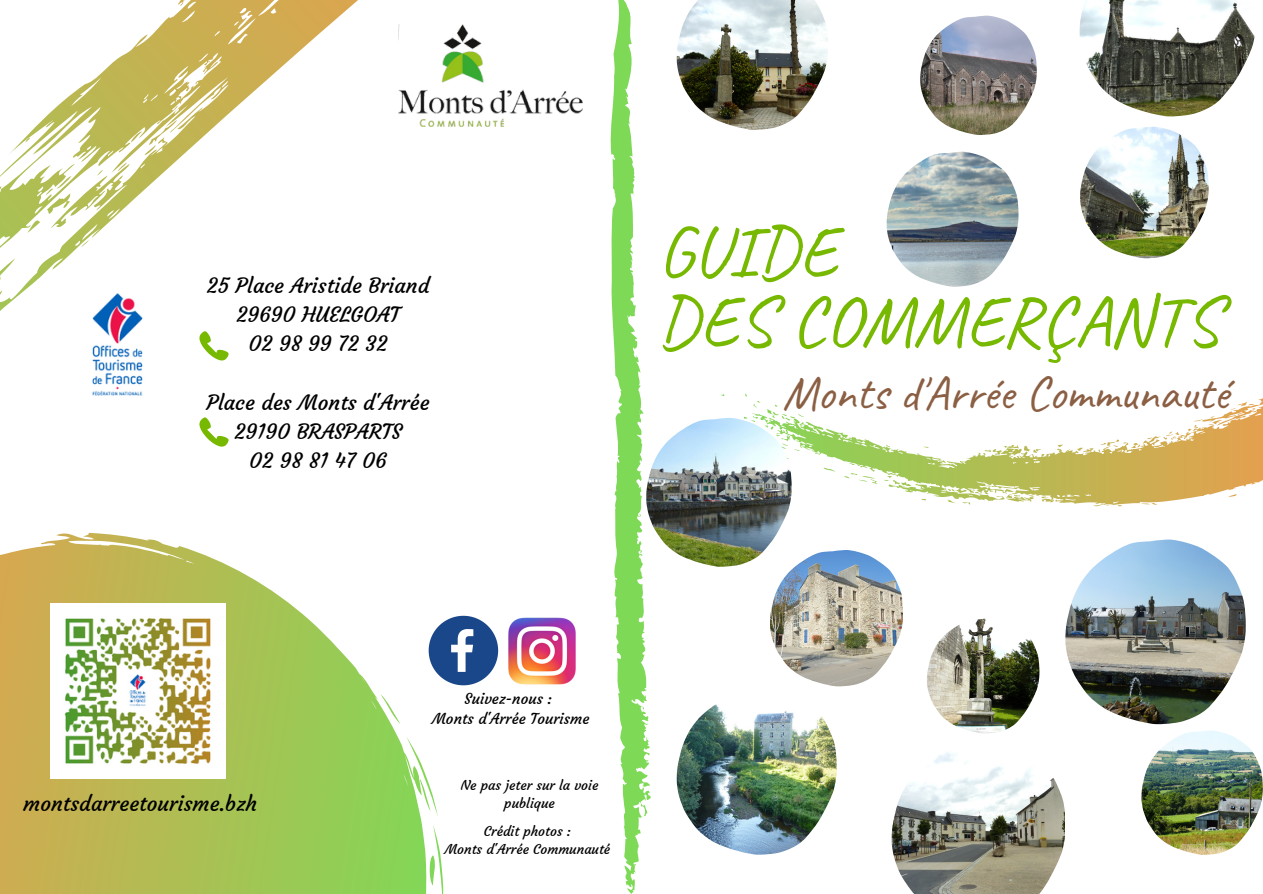
<style>
.page{position:relative;width:1263px;height:894px;background:#fff}
.page>*{position:absolute;margin:0;border:0;box-sizing:border-box;transform-origin:0 0}
.t1{font:72px/69.8px "Caveat";color:#77b800}
.t2{font:48px "Caveat";color:#8b5f43}
.t3{font:21px/29.2px "Courgette";color:#000;text-align:center}
.t4{font:15px/20.2px "Courgette";color:#000;text-align:center}
.t5{font:13.5px/18px "Courgette";color:#000;text-align:center}
</style>
<div class="page">
<img style="left:677px;top:0;width:151px;height:130px">
<img style="left:1080px;top:0;width:175px;height:116px">
<img style="left:887px;top:152px;width:131px;height:134px">
<svg style="left:721px;top:393px;width:542px;height:113px"></svg>
<img style="left:1065px;top:539px;width:180px;height:184px">
<img style="left:1141px;top:730px;width:121px;height:124px">
<img style="left:920px;top:16px;width:116px;height:119px">
<img style="left:892px;top:752px;width:173px;height:141px">
<img style="left:770px;top:550px;width:133px;height:136px">
<img style="left:927px;top:618px;width:112px;height:115px">
<img style="left:651px;top:418px;width:140px;height:148px">
<img style="left:1080px;top:127px;width:128px;height:131px">
<svg style="left:610px;top:54px;width:41px;height:839px"></svg>
<img style="left:677px;top:704px;width:159px;height:150px">
<svg style="left:0;top:532px;width:443px;height:361px"></svg>
<svg style="left:0;top:0;width:504px;height:447px"></svg>
<svg style="left:199px;top:417px;width:30px;height:29px"></svg>
<svg style="left:199px;top:331px;width:30px;height:29px"></svg>
<svg style="left:429px;top:615px;width:69px;height:70px"></svg>
<img style="left:398px;top:24px;width:185px;height:102px">
<img style="left:50px;top:603px;width:175px;height:175px">
<img style="left:508px;top:617px;width:68px;height:68px">
<p class="t3" style="left:207px;top:270px;width:224px">25 Place Aristide Briand<br>29690 HUELGOAT<br>02 98 99 72 32</p>
<p class="t3" style="left:206px;top:387px;width:225px">Place des Monts d'Arrée<br>29190 BRASPARTS<br>02 98 81 47 06</p>
<h1 class="t1" style="left:657px;top:216px;width:564px">GUIDE<br>DES COMMERÇANTS</h1>
<h2 class="t2" style="left:783px;top:362px;width:448px">Monts d'Arrée Communauté</h2>
<p class="t3" style="left:23px;top:788px;width:235px">montsdarreetourisme.bzh</p>
<p class="t4" style="left:432px;top:688px;width:159px">Suivez-nous :<br>Monts d'Arrée Tourisme</p>
<p class="t5" style="left:461px;top:776px;width:139px">Ne pas jeter sur la voie publique</p>
<p class="t5" style="left:445px;top:821px;width:167px">Crédit photos :<br>Monts d'Arrée Communauté</p>
</div>
